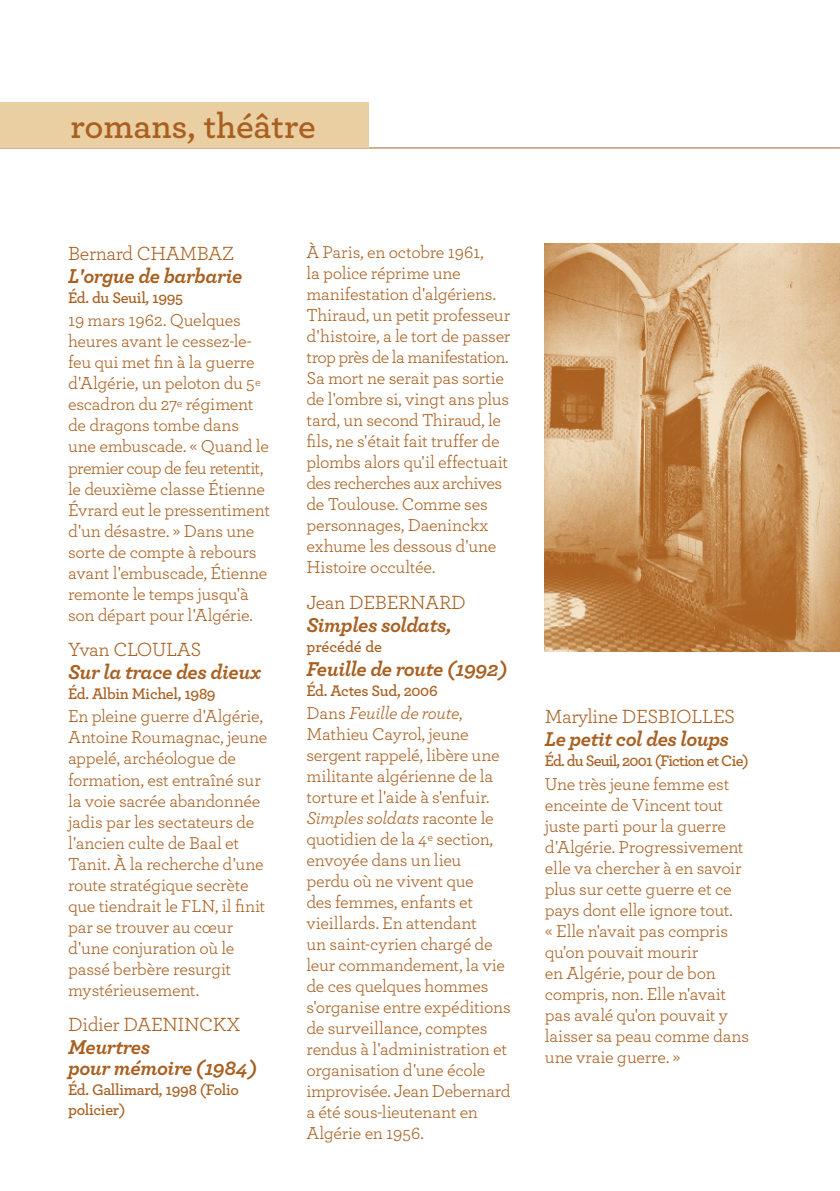
<style>
.page{position:relative;width:840px;height:1191px;background:#fff}
.page>*{position:absolute;margin:0;border:0;box-sizing:border-box;transform-origin:0 0}
.t1{font:600 36px "Archer";letter-spacing:-.01em;color:#a85f20}
.t2{font:italic 700 21px/21px "Archer";letter-spacing:-.02em;color:#a85f20}
.t3{font:20px "Archer";letter-spacing:-.02em;color:#a85f20}
.t4{font:18px/21px "Archer";letter-spacing:-.015em;color:#a85f20}
.t5{font:600 16px/20px "Archer";letter-spacing:-.02em;color:#a85f20}
.t6{font:600 16px "Archer";letter-spacing:-.05em;color:#a85f20}
.t7{font:600 16px "Archer";color:#a85f20}
.s1{font-style:italic}
</style>
<div class="page">
<hr style="left:0;top:147px;width:839px;height:1px;background:#a85f20">
<div style="left:0;top:102px;width:369px;height:45px;background:#eacfa3"></div>
<img style="left:544px;top:244px;width:295px;height:407px">
<h1 class="t1" style="left:70px;top:99px;width:246px">romans, théâtre</h1>
<p class="t3" style="left:68px;top:241px;width:167px">Bernard CHAMBAZ</p>
<p class="t2" style="left:68px;top:265px;width:176px">L'orgue de barbarie</p>
<p class="t5" style="left:68px;top:287px;width:117px">Éd. du Seuil, 1995</p>
<p class="t4" style="left:68px;top:309px;width:203px">19 mars 1962. Quelques heures avant le cessez-le&shy;feu qui met fin à la guerre d'Algérie, un peloton du 5<sup>e </sup>escadron du 27<sup>e</sup> régiment de dragons tombe dans une embuscade. « Quand le premier coup de feu retentit, le deuxième classe Étienne<br>Évrard eut le pressentiment d'un désastre. » Dans une sorte de compte à rebours avant l'embuscade, Étienne remonte le temps jusqu'à son départ pour l'Algérie.</p>
<p class="t3" style="left:68px;top:636px;width:135px">Yvan CLOULAS</p>
<p class="t2" style="left:68px;top:661px;width:194px">Sur la trace des dieux</p>
<p class="t5" style="left:68px;top:683px;width:149px">Éd. Albin Michel, 1989</p>
<p class="t4" style="left:68px;top:705px;width:201px">En pleine guerre d'Algérie,<br>Antoine Roumagnac, jeune appelé, archéologue de formation, est entraîné sur la voie sacrée abandonnée jadis par les sectateurs de l'ancien culte de Baal et<br>Tanit. À la recherche d'une route stratégique secrète que tiendrait le FLN, il finit par se trouver au cœur d'une conjuration où le passé berbère resurgit mystérieusement.</p>
<p class="t3" style="left:68px;top:1011px;width:174px">Didier DAENINCKX</p>
<p class="t2" style="left:68px;top:1036px;width:190px">Meurtres<br>pour mémoire (1984)</p>
<p class="t5" style="left:68px;top:1079px;width:172px">Éd. Gallimard, 1998 (Folio policier)</p>
<p class="t4" style="left:306px;top:241px;width:205px">À Paris, en octobre 1961,<br>la police réprime une manifestation d'algériens.<br>Thiraud, un petit professeur d'histoire, a le tort de passer trop près de la manifestation.<br>Sa mort ne serait pas sortie de l'ombre si, vingt ans plus tard, un second Thiraud, le fils, ne s'était fait truffer de plombs alors qu'il effectuait des recherches aux archives de Toulouse. Comme ses personnages, Daeninckx exhume les dessous d'une<br>Histoire occultée.</p>
<p class="t3" style="left:306px;top:589px;width:161px">Jean DEBERNARD</p>
<p class="t2" style="left:306px;top:614px;width:146px">Simples soldats,</p>
<p class="t7" style="left:306px;top:635px;width:77px">précédé de</p>
<p class="t2" style="left:306px;top:657px;width:202px">Feuille de route (1992)</p>
<p class="t5" style="left:306px;top:679px;width:133px">Éd. Actes Sud, 2006</p>
<p class="t4" style="left:306px;top:702px;width:206px">Dans <span class="s1">Feuille de route</span>,<br>Mathieu Cayrol, jeune sergent rappelé, libère une militante algérienne de la torture et l'aide à s'enfuir.<br><span class="s1">Simples soldats</span> raconte le quotidien de la 4<sup>e</sup> section, envoyée dans un lieu<br>perdu où ne vivent que<br>des femmes, enfants et vieillards. En attendant<br>un saint-cyrien chargé de leur commandement, la vie de ces quelques hommes s'organise entre expéditions de surveillance, comptes rendus à l'administration et organisation d'une école improvisée. Jean Debernard a été sous-lieutenant en<br>Algérie en 1956.</p>
<p class="t3" style="left:544px;top:704px;width:192px">Maryline DESBIOLLES</p>
<p class="t2" style="left:544px;top:728px;width:185px">Le petit col des loups</p>
<p class="t6" style="left:544px;top:749px;width:205px">Éd. du Seuil, 2001 (Fiction et Cie)</p>
<p class="t4" style="left:544px;top:772px;width:205px">Une très jeune femme est enceinte de Vincent tout juste parti pour la guerre d'Algérie. Progressivement elle va chercher à en savoir plus sur cette guerre et ce pays dont elle ignore tout.<br>« Elle n'avait pas compris qu'on pouvait mourir<br>en Algérie, pour de bon compris, non. Elle n'avait pas avalé qu'on pouvait y laisser sa peau comme dans une vraie guerre. »</p>
</div>
